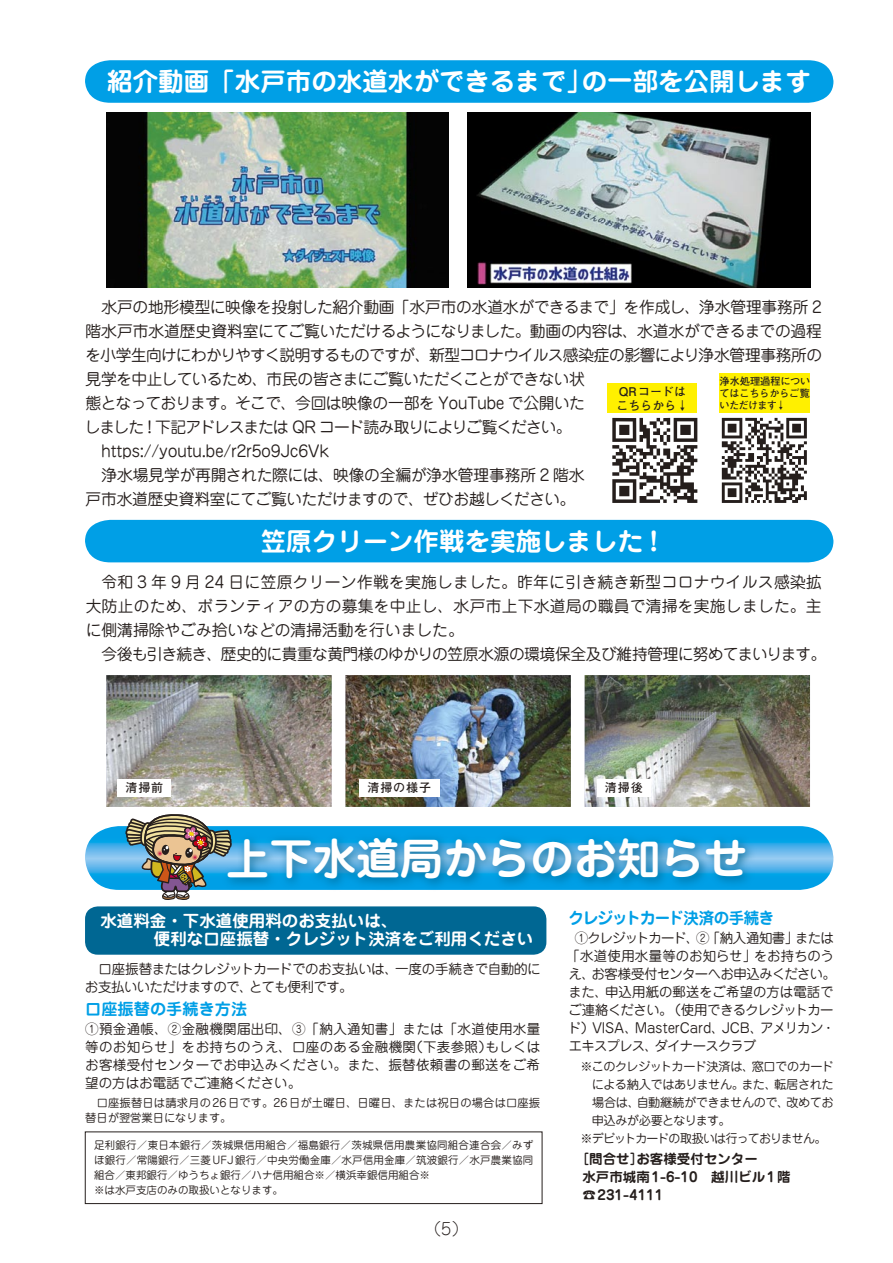
<style>
.page{position:relative;width:893px;height:1263px;background:#fff}
.page>*{position:absolute;margin:0;border:0;box-sizing:border-box;transform-origin:0 0}
.t1{font:700 43.5px "Jun 501 Pro";color:#fff}
.t2{font:700 25.5px "Jun 501 Pro";color:#fff}
.t3{font:700 16.5px "Jun 501 Pro";color:#fff}
.t4{font:300 16.5px "Jun 101 Pro";color:#251e1c}
.t5{font:700 16.2px "Jun 501 Pro";letter-spacing:-.025em;color:#009fe6;scale:.96 1}
.t6{font:700 16.2px "Jun 501 Pro";color:#009fe6}
.t7{font:15.75px/24px "Jun 201 Pro";letter-spacing:-.025em;color:#251e1c}
.t8{font:13.5px/18px "Jun 201 Pro";letter-spacing:-.02em;color:#251e1c}
.t9{font:700 13.5px "Jun 501 Pro";color:#251e1c}
.t10{font:12.15px/18px "Jun 201 Pro";letter-spacing:-.045em;color:#251e1c;text-align:justify}
.t11{font:700 12px "Futo Go B101 Pro";letter-spacing:.075em;color:#251e1c}
.t12{font:11.25px/15px "Jun 201 Pro";letter-spacing:.015em;color:#251e1c}
.t13{font:10.5px/15px "Jun 201 Pro";color:#251e1c;text-align:justify}
.t14{font:700 10.2px/12px "Futo Go B101 Pro";letter-spacing:-.025em;color:#251e1c;text-align:justify}
</style>
<div class="page">
<svg style="left:571px;top:826px;width:262px;height:64px;background:#3db1ea"></svg>
<div style="left:220px;top:830px;width:538px;height:62px;background:#006793;opacity:.9"></div>
<div style="left:85px;top:60px;width:748px;height:43px;background:#009fe6"></div>
<img style="left:106px;top:113px;width:343px;height:174px">
<img style="left:468px;top:113px;width:342px;height:174px">
<div style="left:608px;top:384px;width:89px;height:29px;background:#fff000"></div>
<div style="left:720px;top:373px;width:90px;height:40px;background:#fff000"></div>
<div style="left:85px;top:520px;width:748px;height:42px;background:#009fe6"></div>
<img style="left:585px;top:675px;width:225px;height:132px">
<div style="left:85px;top:1131px;width:457px;height:73px;border:1px solid #251e1c"></div>
<img style="left:85px;top:675px;width:486px;height:280px">
<div style="left:118px;top:779px;width:53px;height:17px;background:#fff"></div>
<div style="left:359px;top:779px;width:81px;height:17px;background:#fff"></div>
<div style="left:597px;top:779px;width:54px;height:17px;background:#fff"></div>
<svg style="left:722px;top:418px;width:85px;height:85px"></svg>
<svg style="left:612px;top:418px;width:85px;height:85px"></svg>
<p class="t2" style="left:107px;top:61px;width:705px">紹介動画「水戸市の水道水ができるまで」の一部を公開します</p>
<p class="t7" style="left:85px;top:294px;width:739px;text-indent:17px">水戸の地形模型に映像を投射した紹介動画「水戸市の水道水ができるまで」を作成し、浄水管理事務所 2階水戸市水道歴史資料室にてご覧いただけるようになりました。動画の内容は、水道水ができるまでの過程を小学生向けにわかりやすく説明するものですが、新型コロナウイルス感染症の影響により浄水管理事務所の見学を中止しているため、市民の皆さまにご覧いただくことができない状<br>態となっております。そこで、今回は映像の一部を YouTube で公開いた<br>しました ! 下記アドレスまたは QR コード読み取りによりご覧ください。</p>
<p class="t7" style="left:101px;top:438px;width:230px">https://youtu.be/r2r5o9Jc6Vk</p>
<p class="t7" style="left:86px;top:462px;width:501px;text-indent:16px">浄水場見学が再開された際には、映像の全編が浄水管理事務所 2 階水戸市水道歴史資料室にてご覧いただけますので、ぜひお越しください。</p>
<p class="t14" style="left:719px;top:374px;width:92px">浄水処理過程についてはこちらからご覧いただけます↓</p>
<p class="t11" style="left:619px;top:382px;width:69px">QRコードは</p>
<p class="t11" style="left:616px;top:395px;width:73px">こちらから↓</p>
<p class="t2" style="left:261px;top:521px;width:398px">笠原クリーン作戦を実施しました !</p>
<p class="t7" style="left:86px;top:568px;width:738px;text-align:justify;text-indent:16px">令和 3 年 9 月 24 日に笠原クリーン作戦を実施しました。昨年に引き続き新型コロナウイルス感染拡大防止のため、ボランティアの方の募集を中止し、水戸市上下水道局の職員で清掃を実施しました。主に側溝掃除やごみ拾いなどの清掃活動を行いました。</p>
<p class="t7" style="left:101px;top:640px;width:726px">今後も引き続き、歴史的に貴重な黄門様のゆかりの笠原水源の環境保全及び維持管理に努めてまいります。</p>
<p class="t11" style="left:125px;top:778px;width:39px">清掃前</p>
<p class="t11" style="left:367px;top:778px;width:65px">清掃の様子</p>
<p class="t11" style="left:605px;top:778px;width:39px">清掃後</p>
<p class="t1" style="left:226px;top:824px;width:523px">上下水道局からのお知らせ</p>
<p class="t3" style="left:100px;top:907px;width:298px">水道料金・下水道使用料のお支払いは、</p>
<p class="t3" style="left:154px;top:925px;width:381px">便利な口座振替・クレジット決済をご利用ください</p>
<p class="t8" style="left:85px;top:958px;width:457px">　口座振替またはクレジットカードでのお支払いは、一度の手続きで自動的にお支払いいただけますので、とても便利です。</p>
<p class="t6" style="left:85px;top:996px;width:163px">口座振替の手続き方法</p>
<p class="t8" style="left:85px;top:1019px;width:457px;text-align:justify">①預金通帳、②金融機関届出印、③「納入通知書」または「水道使用水量等のお知らせ」をお持ちのうえ、口座のある金融機関（下表参照）もしくはお客様受付センターでお申込みください。また、振替依頼書の郵送をご希望の方はお電話でご連絡ください。</p>
<p class="t12" style="left:85px;top:1094px;width:456px">　口座振替日は請求月の26日です。26日が土曜日、日曜日、または祝日の場合は口座振替日が翌営業日になります。</p>
<p class="t13" style="left:94px;top:1136px;width:441px">足利銀行／東日本銀行／茨城県信用組合／福島銀行／茨城県信用農業協同組合連合会／みずほ銀行／常陽銀行／三菱UFJ銀行／中央労働金庫／水戸信用金庫／筑波銀行／水戸農業協同組合／東邦銀行／ゆうちょ銀行／ハナ信用組合※／横浜幸銀信用組合※</p>
<p class="t13" style="left:94px;top:1181px;width:190px">※は水戸支店のみの取扱いとなります。</p>
<p class="t4" style="left:425px;top:1216px;width:45px">（5）</p>
<p class="t5" style="left:569px;top:905px;width:216px">クレジットカード決済の手続き</p>
<p class="t8" style="left:566px;top:928px;width:271px;text-indent:8px">①クレジットカード、②「納入通知書」または「水道使用水量等のお知らせ」をお持ちのうえ、お客様受付センターへお申込みください。また、申込用紙の郵送をご希望の方は電話でご連絡ください。（使用できるクレジットカード）VISA、MasterCard、JCB、アメリカン・エキスプレス、ダイナースクラブ</p>
<p class="t10" style="left:592px;top:1056px;width:243px;text-indent:-23px">　※ このクレジットカード決済は、窓口でのカードによる納入ではありません。また、転居された場合は、自動継続ができませんので、改めてお申込みが必要となります。</p>
<p class="t10" style="left:569px;top:1128px;width:259px">　※デビットカードの取扱いは行っておりません。</p>
<p class="t9" style="left:569px;top:1148px;width:190px">　［問合せ］お客様受付センター</p>
<p class="t9" style="left:569px;top:1166px;width:223px">　水戸市城南1-6-10　越川ビル1階</p>
<p class="t9" style="left:569px;top:1184px;width:96px">　☎231-4111</p>
</div>
